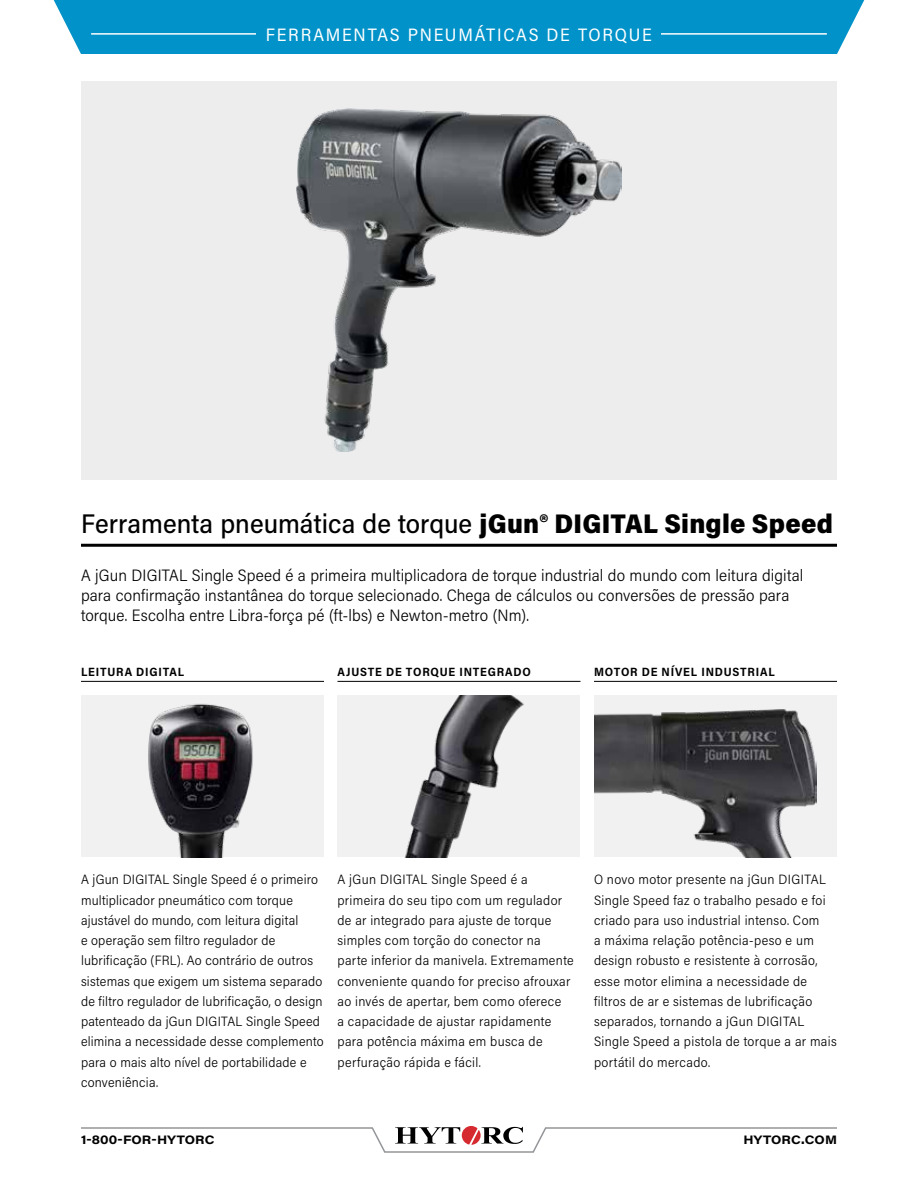
<style>
.page{position:relative;width:918px;height:1188px;background:#fff}
.page>*{position:absolute;margin:0;border:0;box-sizing:border-box;transform-origin:0 0}
.t1{font:500 27px "Acumin Pro Semi Cond";color:#000}
.t2{font:18px "Acumin Pro Semi Cond";letter-spacing:.095em;color:#fff}
.t3{font:300 16.5px/20.2px "Acumin Pro Semi Cond";letter-spacing:.005em;color:#000}
.t4{font:300 13.5px/20.2px "Acumin Pro Semi Cond";letter-spacing:.025em;color:#000}
.t5{font:700 12px "Acumin Pro Semi Cond";letter-spacing:.065em;color:#000}
.t6{font:700 12px "Acumin Pro Wide";letter-spacing:.005em;color:#000}
.s1{font-weight:900}
</style>
<div class="page">
<svg style="left:81px;top:1126px;width:756px;height:27px"></svg>
<div style="left:53px;top:0;width:812px;height:54px;background:#0092c8"></div>
<hr style="left:91px;top:33px;width:736px;height:2px;background:#fff">
<div style="left:256px;top:27px;width:406px;height:13px;background:#0092c8"></div>
<hr style="left:81px;top:544px;width:756px;height:3px;background:#000">
<hr style="left:81px;top:681px;width:243px;height:1px;background:#000">
<hr style="left:338px;top:681px;width:242px;height:1px;background:#000">
<hr style="left:594px;top:681px;width:243px;height:1px;background:#000">
<img style="left:81px;top:695px;width:243px;height:162px">
<div style="left:338px;top:695px;width:242px;height:162px;background:#f1f1f2"></div>
<img style="left:405px;top:695px;width:119px;height:162px">
<div style="left:594px;top:695px;width:243px;height:162px;background:#f1f1f2"></div>
<img style="left:594px;top:710px;width:222px;height:147px">
<div style="left:81px;top:81px;width:756px;height:398px;background:#ededee"></div>
<img style="left:297px;top:109px;width:324px;height:343px">
<h2 class="t2" style="left:266px;top:22px;width:388px">FERRAMENTAS PNEUMÁTICAS DE TORQUE</h2>
<h1 class="t1" style="left:81px;top:505px;width:754px">Ferramenta pneumática de torque <span class="s1">jGun® DIGITAL Single Speed</span></h1>
<p class="t3" style="left:81px;top:564px;width:724px">A jGun DIGITAL Single Speed é a primeira multiplicadora de torque industrial do mundo com leitura digital para confirmação instantânea do torque selecionado. Chega de cálculos ou conversões de pressão para torque. Escolha entre Libra-força pé (ft-lbs) e Newton-metro (Nm).</p>
<p class="t5" style="left:81px;top:663px;width:105px">LEITURA DIGITAL</p>
<p class="t5" style="left:338px;top:663px;width:195px">AJUSTE DE TORQUE INTEGRADO</p>
<p class="t5" style="left:594px;top:663px;width:182px">MOTOR DE NÍVEL INDUSTRIAL</p>
<p class="t4" style="left:81px;top:869px;width:244px">A jGun DIGITAL Single Speed é o primeiro multiplicador pneumático com torque ajustável do mundo, com leitura digital<br>e operação sem filtro regulador de lubrificação (FRL). Ao contrário de outros sistemas que exigem um sistema separado de filtro regulador de lubrificação, o design patenteado da jGun DIGITAL Single Speed elimina a necessidade desse complemento para o mais alto nível de portabilidade e conveniência.</p>
<p class="t4" style="left:338px;top:869px;width:238px">A jGun DIGITAL Single Speed é a primeira do seu tipo com um regulador de ar integrado para ajuste de torque simples com torção do conector na parte inferior da manivela. Extremamente conveniente quando for preciso afrouxar ao invés de apertar, bem como oferece<br>a capacidade de ajustar rapidamente para potência máxima em busca de perfuração rápida e fácil.</p>
<p class="t4" style="left:594px;top:869px;width:244px">O novo motor presente na jGun DIGITAL Single Speed faz o trabalho pesado e foi criado para uso industrial intenso. Com<br>a máxima relação potência-peso e um design robusto e resistente à corrosão, esse motor elimina a necessidade de filtros de ar e sistemas de lubrificação separados, tornando a jGun DIGITAL Single Speed a pistola de torque a ar mais portátil do mercado.</p>
<p class="t6" style="left:81px;top:1131px;width:135px">1-800-FOR-HYTORC</p>
<p class="t6" style="left:743px;top:1131px;width:95px">HYTORC.COM</p>
</div>
